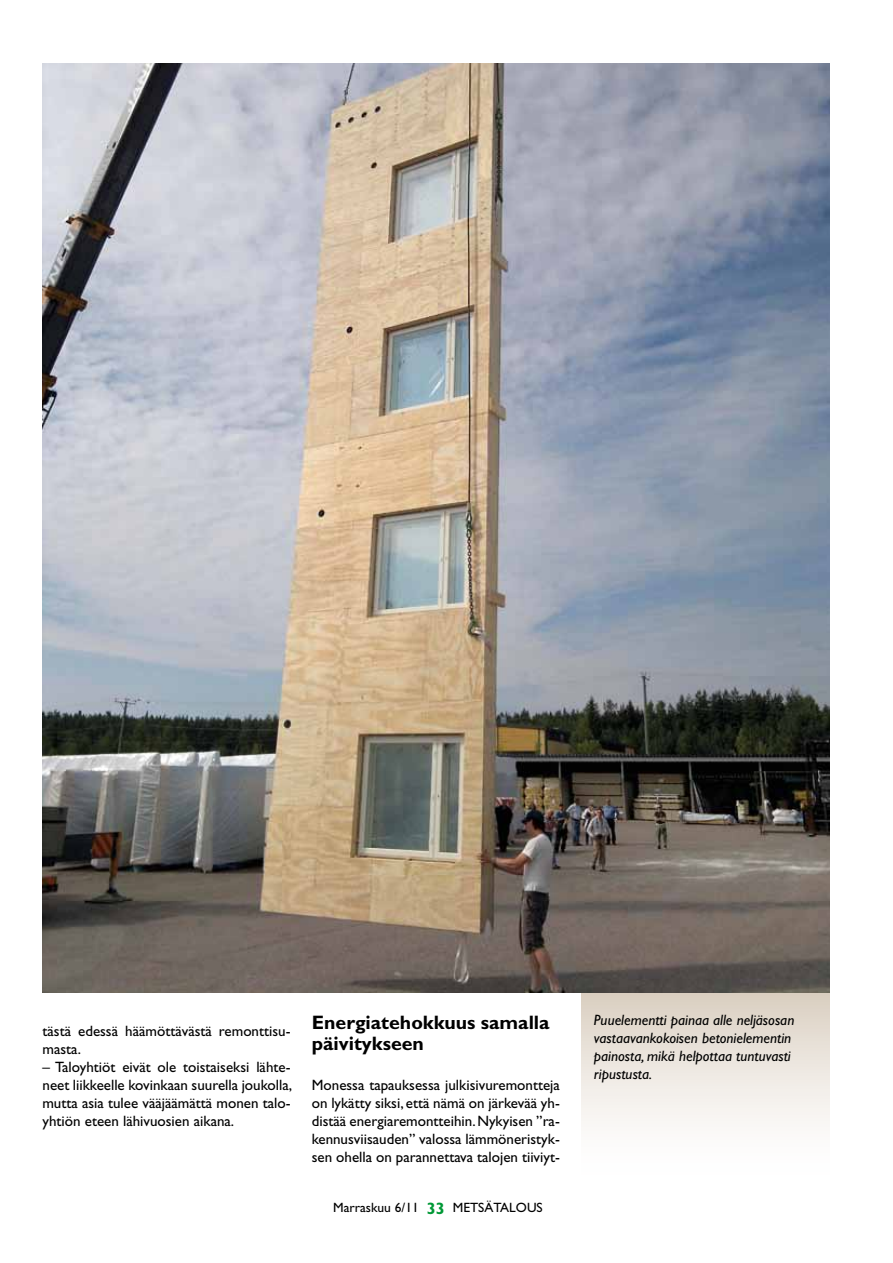
<style>
.page{position:relative;width:893px;height:1263px;background:#fff}
.page>*{position:absolute;margin:0;border:0;box-sizing:border-box;transform-origin:0 0}
.t1{font:700 19.5px/21px "Gill Sans";color:#000}
.t2{font:15px/18px "Gill Sans";color:#000;text-align:justify}
.t3{font:italic 15px/18px "Gill Sans";color:#000}
.t4{font:13.5px "Gill Sans";color:#000}
.s1{font-weight:700;font-size:16.5px;color:#009836}
</style>
<div class="page">
<div style="left:581px;top:984px;width:248px;height:202px;background:linear-gradient(to bottom,#dbd0c2,#fff)"></div>
<img style="left:43px;top:64px;width:786px;height:929px">
<p class="t2" style="left:43px;top:1022px;width:250px">tästä edessä häämöttävästä remonttisu&shy;masta.</p>
<p class="t2" style="left:43px;top:1058px;width:251px">– Taloyhtiöt eivät ole toistaiseksi lähte&shy;neet liikkeelle kovinkaan suurella joukolla, mutta asia tulee vääjäämättä monen talo&shy;yhtiön eteen lähivuosien aikana.</p>
<h1 class="t1" style="left:312px;top:1012px;width:239px">Energiatehokkuus samalla päivitykseen</h1>
<p class="t2" style="left:312px;top:1076px;width:250px">Monessa tapauksessa julkisivuremontteja on lykätty siksi, että nämä on järkevää yh&shy;distää energiaremontteihin. Nykyisen ”ra&shy;kennusviisauden” valossa lämmöneristyk&shy;sen ohella on parannettava talojen tiiviyt-</p>
<p class="t4" style="left:333px;top:1200px;width:211px">Marraskuu 6/11 <span class="s1">33</span> METSÄTALOUS</p>
<p class="t3" style="left:594px;top:1011px;width:202px">Puuelementti painaa alle neljäsosan vastaavankokoisen betonielementin painosta, mikä helpottaa tuntuvasti ripustusta.</p>
</div>
